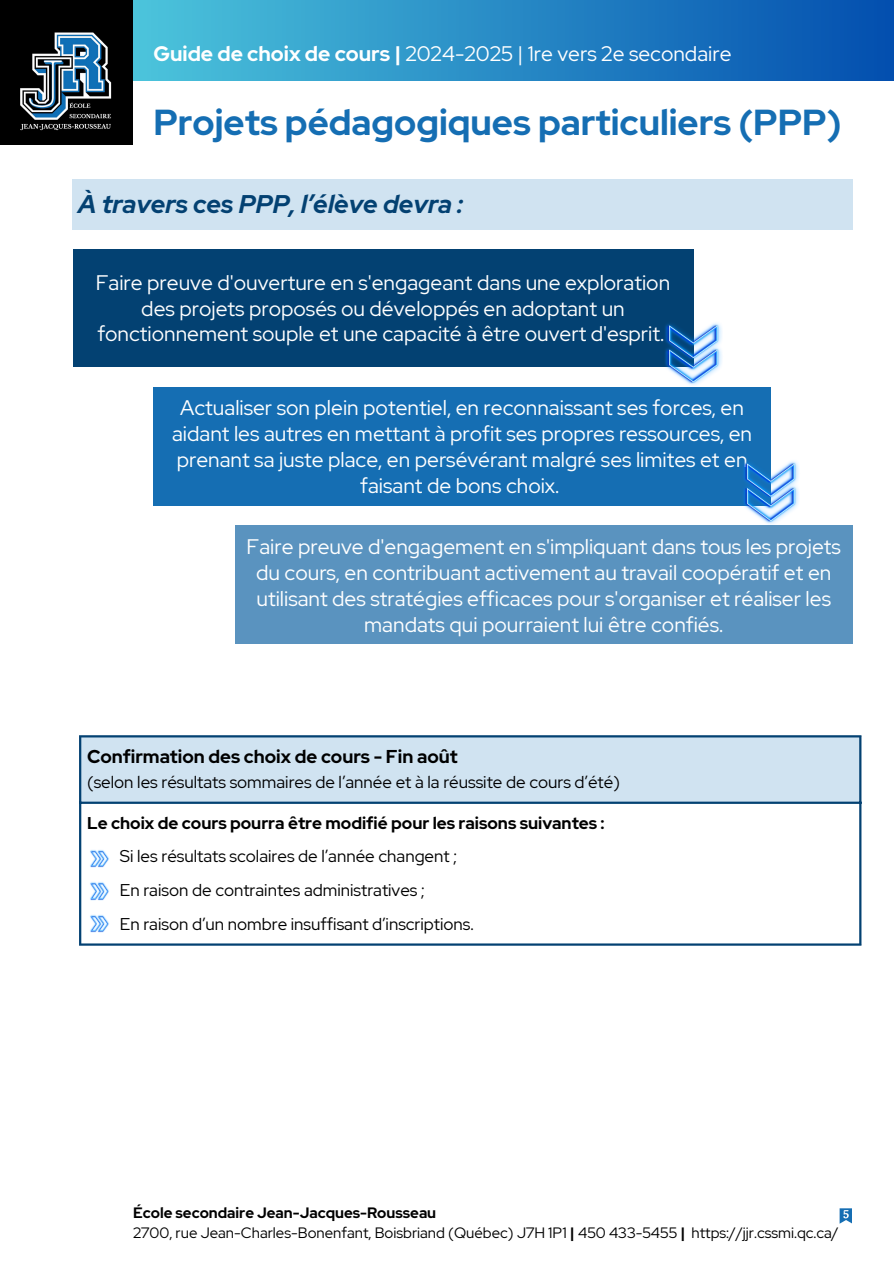
<style>
.page{position:relative;width:894px;height:1264px;background:#fff}
.page>*{position:absolute;margin:0;border:0;box-sizing:border-box;transform-origin:0 0}
.t1{font:700 36px "Red Hat Display";color:#156eb3}
.t2{font:italic 700 25.5px "Red Hat Display";color:#034172}
.t3{font:21px/25.8px "Red Hat Display";color:#fff;text-align:center}
.t4{font:700 18.6px "Red Hat Display";color:#000}
.t5{font:16.95px/33.8px "Red Hat Display";color:#000}
.t6{font:16.95px "Red Hat Display";color:#000001}
.t7{font:700 16.95px "Red Hat Display";color:#000}
.t8{font:15px/20.2px "Red Hat Display";color:#000}
.s1{font-weight:700}
</style>
<div class="page">
<svg style="left:133px;top:0;width:760px;height:81px;background:#2789c5"></svg>
<div style="left:80px;top:736px;width:780px;height:67px;background:#d0e3f1"></div>
<hr style="left:79px;top:737px;width:2px;height:206px;background:#034172">
<hr style="left:859px;top:737px;width:2px;height:206px;background:#034172">
<hr style="left:79px;top:735px;width:782px;height:2px;background:#034172">
<hr style="left:79px;top:801px;width:782px;height:2px;background:#034172">
<hr style="left:79px;top:943px;width:782px;height:2px;background:#034172">
<img style="left:90px;top:850px;width:19px;height:17px">
<img style="left:90px;top:882px;width:19px;height:18px">
<img style="left:90px;top:915px;width:19px;height:17px">
<div style="left:73px;top:179px;width:779px;height:50px;background:#d0e3f1"></div>
<div style="left:73px;top:249px;width:620px;height:118px;background:#034172"></div>
<div style="left:153px;top:387px;width:617px;height:118px;background:#156eb3"></div>
<div style="left:235px;top:526px;width:617px;height:118px;background:#5a93bf"></div>
<img style="left:665px;top:320px;width:57px;height:65px">
<img style="left:741px;top:458px;width:59px;height:68px">
<svg style="left:839px;top:1208px;width:12px;height:15px"></svg>
<div style="left:0;top:0;width:133px;height:144px;background:#000"></div>
<img style="left:20px;top:32px;width:92px;height:99px">
<p class="t3" style="left:153px;top:41px;width:579px"><span class="s1">Guide de choix de cours |</span> 2024-2025 | 1re vers 2e secondaire</p>
<h1 class="t1" style="left:153px;top:99px;width:689px">Projets pédagogiques particuliers (PPP)</h1>
<p class="t2" style="left:78px;top:187px;width:386px">À travers ces PPP, l’élève devra :</p>
<p class="t3" style="left:96px;top:269px;width:575px">Faire preuve d'ouverture en s'engageant dans une exploration des projets proposés ou développés en adoptant un fonctionnement souple et une capacité à être ouvert d'esprit.</p>
<p class="t3" style="left:172px;top:395px;width:581px">Actualiser son plein potentiel, en reconnaissant ses forces, en aidant les autres en mettant à profit ses propres ressources, en prenant sa juste place, en persévérant malgré ses limites et en faisant de bons choix.</p>
<p class="t3" style="left:246px;top:533px;width:595px">Faire preuve d'engagement en s'impliquant dans tous les projets du cours, en contribuant activement au travail coopératif et en utilisant des stratégies efficaces pour s'organiser et réaliser les mandats qui pourraient lui être confiés.</p>
<p class="t4" style="left:87px;top:744px;width:372px">Confirmation des choix de cours - Fin août</p>
<p class="t6" style="left:87px;top:770px;width:534px">(selon les résultats sommaires de l’année et à la réussite de cours d’été)</p>
<p class="t7" style="left:87px;top:811px;width:519px">Le choix de cours pourra être modifié pour les raisons suivantes :</p>
<p class="t5" style="left:120px;top:839px;width:355px">Si les résultats scolaires de l’année changent ;<br>En raison de contraintes administratives ;<br>En raison d’un nombre insuffisant d’inscriptions.</p>
<p class="t8" style="left:133px;top:1202px;width:707px"><span class="s1">École secondaire Jean-Jacques-Rousseau<br></span>2700, rue Jean-Charles-Bonenfant, Boisbriand (Québec) J7H 1P1 <span class="s1">|</span> 450 433-5455 <span class="s1">|</span> https://jjr.cssmi.qc.ca/</p>
</div>
